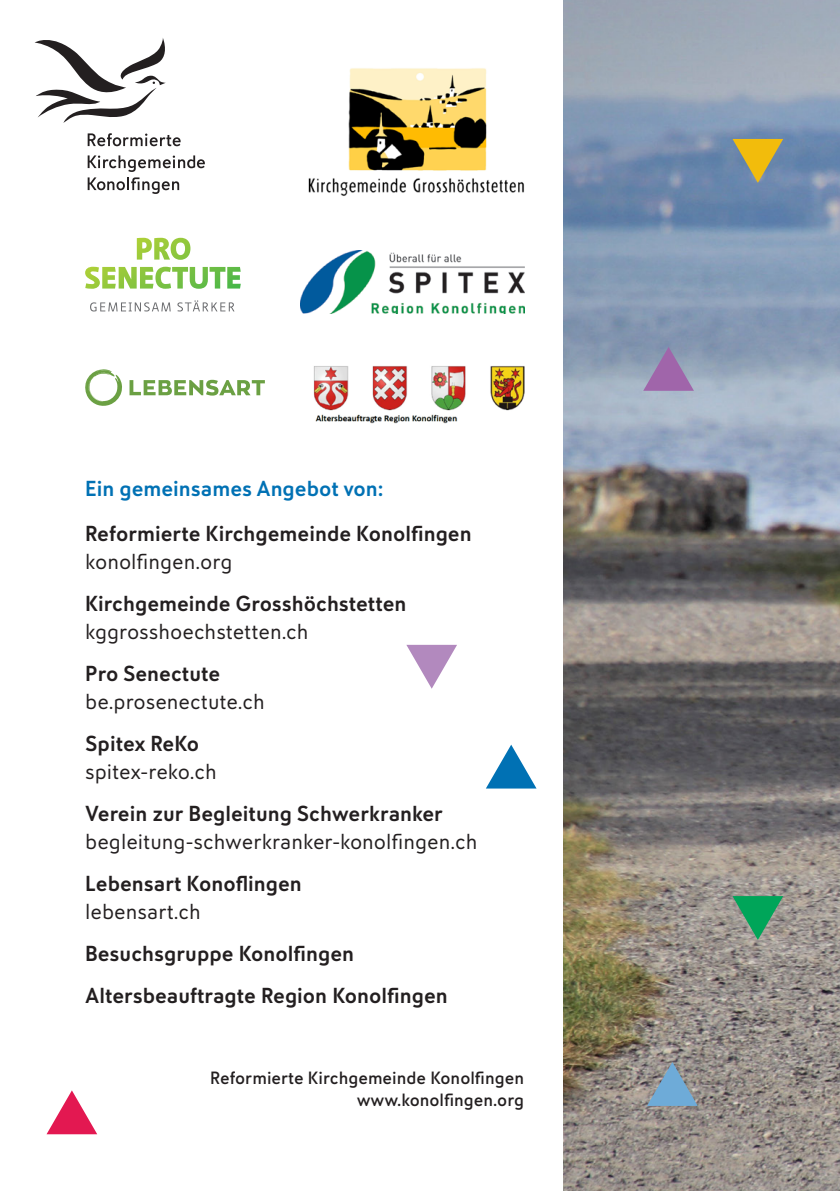
<style>
.page{position:relative;width:840px;height:1191px;background:#fff}
.page>*{position:absolute;margin:0;border:0;box-sizing:border-box;transform-origin:0 0}
.t1{font:600 22px/42px "Infoma";color:#231f20}
.t2{font:22px "Infoma";color:#231f20}
.t3{font:600 22px "Infoma";color:#0071b4}
.t4{font:500 18px/22px "Infoma";color:#231f20;text-align:right}
</style>
<div class="page">
<img style="left:563px;top:0;width:276px;height:1191px">
<svg style="left:88px;top:133px;width:92px;height:13px"></svg>
<svg style="left:35px;top:38px;width:131px;height:85px"></svg>
<svg style="left:88px;top:155px;width:117px;height:39px"></svg>
<img style="left:300px;top:250px;width:223px;height:64px">
<img style="left:308px;top:68px;width:216px;height:128px">
<svg style="left:90px;top:302px;width:80px;height:9px"></svg>
<svg style="left:177px;top:300px;width:57px;height:11px"></svg>
<svg style="left:85px;top:238px;width:156px;height:51px"></svg>
<svg style="left:85px;top:369px;width:37px;height:37px"></svg>
<svg style="left:129px;top:380px;width:136px;height:15px"></svg>
<img style="left:313px;top:366px;width:210px;height:57px">
<svg style="left:46px;top:1090px;width:51px;height:44px"></svg>
<svg style="left:406px;top:645px;width:51px;height:43px"></svg>
<svg style="left:643px;top:347px;width:50px;height:44px;background:#9782af"></svg>
<svg style="left:486px;top:744px;width:50px;height:44px"></svg>
<svg style="left:646px;top:1062px;width:51px;height:44px;background:#819cb0"></svg>
<svg style="left:732px;top:139px;width:50px;height:44px;background:#afa25b"></svg>
<svg style="left:732px;top:896px;width:50px;height:44px;background:#4e9e75"></svg>
<p class="t3" style="left:85px;top:473px;width:300px">Ein gemeinsames Angebot von:</p>
<p class="t1" style="left:85px;top:511px;width:388px">Reformierte Kirchgemeinde Konolfingen</p>
<p class="t2" style="left:85px;top:546px;width:149px">konolfingen.org</p>
<p class="t1" style="left:85px;top:581px;width:322px">Kirchgemeinde Grosshöchstetten</p>
<p class="t2" style="left:85px;top:616px;width:225px">kggrosshoechstetten.ch</p>
<p class="t1" style="left:85px;top:651px;width:136px">Pro Senectute</p>
<p class="t2" style="left:85px;top:686px;width:181px">be.prosenectute.ch</p>
<p class="t1" style="left:85px;top:721px;width:116px">Spitex ReKo</p>
<p class="t2" style="left:85px;top:756px;width:133px">spitex-reko.ch</p>
<p class="t1" style="left:85px;top:791px;width:359px">Verein zur Begleitung Schwerkranker</p>
<p class="t2" style="left:85px;top:826px;width:393px">begleitung-schwerkranker-konolfingen.ch</p>
<p class="t1" style="left:85px;top:861px;width:218px">Lebensart Konoflingen</p>
<p class="t2" style="left:85px;top:896px;width:117px">lebensart.ch</p>
<p class="t1" style="left:85px;top:931px;width:364px">Besuchsgruppe Konolfingen<br>Altersbeauftragte Region Konolfi ngen</p>
<p class="t4" style="left:210px;top:1066px;width:315px">Reformierte Kirchgemeinde Konolfingen www.konolfingen.org</p>
</div>
